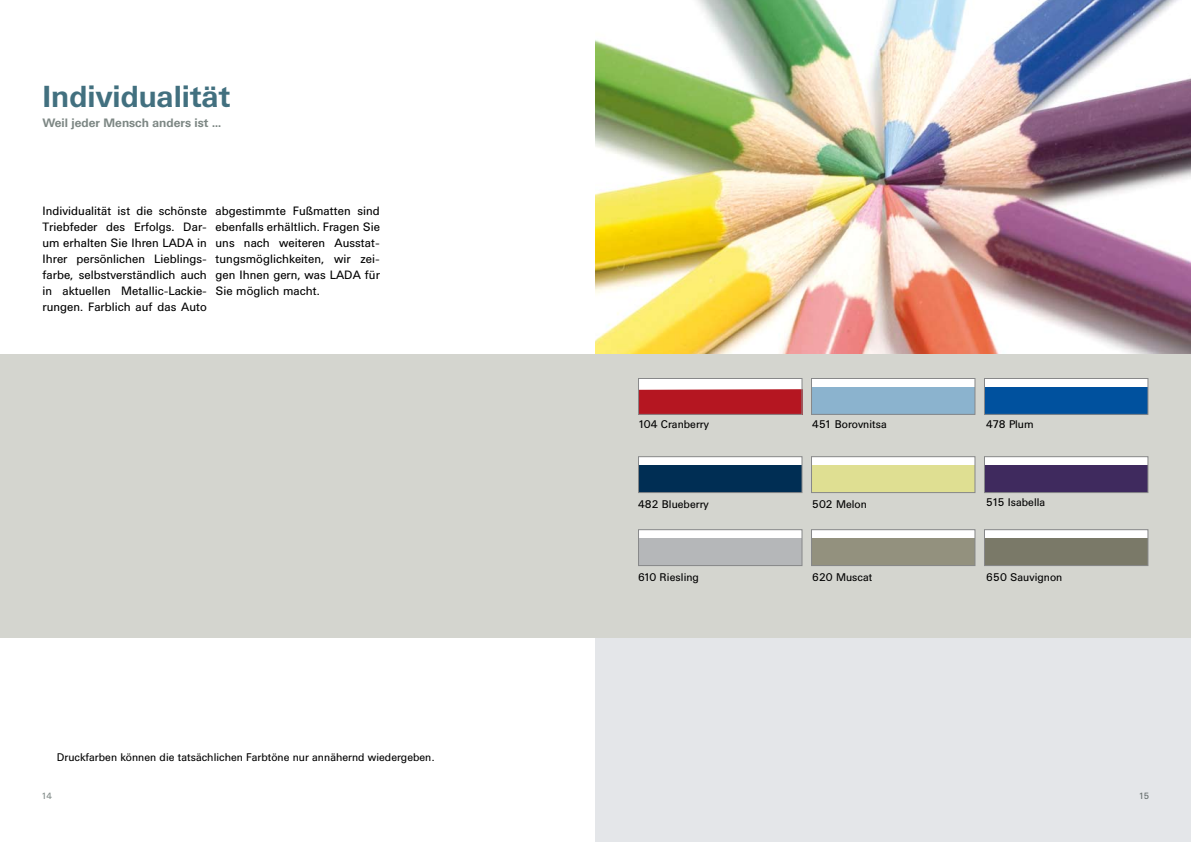
<style>
.page{position:relative;width:1191px;height:842px;background:#fff}
.page>*{position:absolute;margin:0;border:0;box-sizing:border-box;transform-origin:0 0}
.t1{font:700 30px "Univers BQ";color:#42707f}
.t2{font:12px/16px "Univers BQ";color:#000;text-align:justify}
.t3{font:700 12px "Univers BQ";color:#7d8784}
.t4{font:11px "Univers BQ";color:#000}
.t5{font:9px "Univers BQ";color:#7d8784}
.t6{font:9px "Univers BQ";color:#646c6b}
</style>
<div class="page">
<div style="left:595px;top:558px;width:596px;height:284px;background:#e4e6e9"></div>
<img style="left:595px;top:0;width:596px;height:354px">
<div style="left:0;top:354px;width:1191px;height:284px;background:#d4d5cf"></div>
<div style="left:811px;top:378px;width:164px;height:36px;background:#fff"></div>
<div style="left:811px;top:387px;width:164px;height:27px;background:#8bb3ce"></div>
<div style="left:811px;top:378px;width:164px;height:37px;border:1px solid #878889"></div>
<div style="left:984px;top:378px;width:164px;height:36px;background:#fff"></div>
<div style="left:984px;top:387px;width:164px;height:27px;background:#00519e"></div>
<div style="left:984px;top:378px;width:164px;height:37px;border:1px solid #878889"></div>
<div style="left:638px;top:378px;width:164px;height:36px;background:#fff"></div>
<div style="left:640px;top:389px;width:160px;height:24px;background:#b51621"></div>
<div style="left:638px;top:378px;width:164px;height:37px;border:1px solid #878889"></div>
<div style="left:811px;top:530px;width:164px;height:36px;background:#fff"></div>
<div style="left:811px;top:539px;width:164px;height:27px;background:#93917e"></div>
<div style="left:811px;top:529px;width:164px;height:37px;border:1px solid #878889"></div>
<div style="left:811px;top:457px;width:164px;height:36px;background:#fff"></div>
<div style="left:811px;top:466px;width:164px;height:27px;background:#dfdf92"></div>
<div style="left:811px;top:456px;width:164px;height:37px;border:1px solid #878889"></div>
<div style="left:638px;top:530px;width:164px;height:36px;background:#fff"></div>
<div style="left:638px;top:539px;width:164px;height:27px;background:#b5b7b9"></div>
<div style="left:638px;top:529px;width:164px;height:37px;border:1px solid #878889"></div>
<div style="left:984px;top:530px;width:164px;height:36px;background:#fff"></div>
<div style="left:984px;top:538px;width:164px;height:27px;background:#7a7968"></div>
<div style="left:984px;top:529px;width:164px;height:37px;border:1px solid #878889"></div>
<div style="left:638px;top:457px;width:164px;height:36px;background:#fff"></div>
<div style="left:638px;top:465px;width:164px;height:28px;background:#002e54"></div>
<div style="left:638px;top:456px;width:164px;height:37px;border:1px solid #878889"></div>
<div style="left:984px;top:457px;width:164px;height:36px;background:#fff"></div>
<div style="left:984px;top:466px;width:164px;height:27px;background:#3f2a5e"></div>
<div style="left:984px;top:456px;width:164px;height:37px;border:1px solid #878889"></div>
<h1 class="t1" style="left:43px;top:80px;width:190px">Individualität</h1>
<p class="t3" style="left:43px;top:115px;width:180px">Weil jeder Mensch anders ist ...</p>
<p class="t2" style="left:43px;top:203px;width:166px">Individualität ist die schönste Triebfeder des Erfolgs. Dar&shy;um erhalten Sie Ihren LADA in Ihrer persönlichen Lieblings&shy;farbe, selbstverständlich auch in aktuellen Metallic-Lackie&shy;rungen. Farblich auf das Auto</p>
<p class="t2" style="left:215px;top:203px;width:166px">abgestimmte Fußmatten sind ebenfalls erhältlich. Fragen Sie uns nach weiteren Ausstat&shy;tungsmöglichkeiten, wir zei&shy;gen Ihnen gern, was LADA für Sie möglich macht.</p>
<p class="t4" style="left:57px;top:750px;width:379px">Druckfarben können die tatsächlichen Farbtöne nur annähernd wiedergeben.</p>
<p class="t4" style="left:638px;top:418px;width:73px">104 Cranberry</p>
<p class="t4" style="left:812px;top:418px;width:76px">451 Borovnitsa</p>
<p class="t4" style="left:986px;top:418px;width:49px">478 Plum</p>
<p class="t4" style="left:638px;top:498px;width:72px">482 Blueberry</p>
<p class="t4" style="left:812px;top:498px;width:56px">502 Melon</p>
<p class="t4" style="left:986px;top:496px;width:60px">515 Isabella</p>
<p class="t4" style="left:638px;top:571px;width:62px">610 Riesling</p>
<p class="t4" style="left:812px;top:571px;width:62px">620 Muscat</p>
<p class="t4" style="left:986px;top:571px;width:78px">650 Sauvignon</p>
<p class="t5" style="left:42px;top:791px;width:12px">14</p>
<p class="t6" style="left:1139px;top:791px;width:12px">15</p>
</div>
